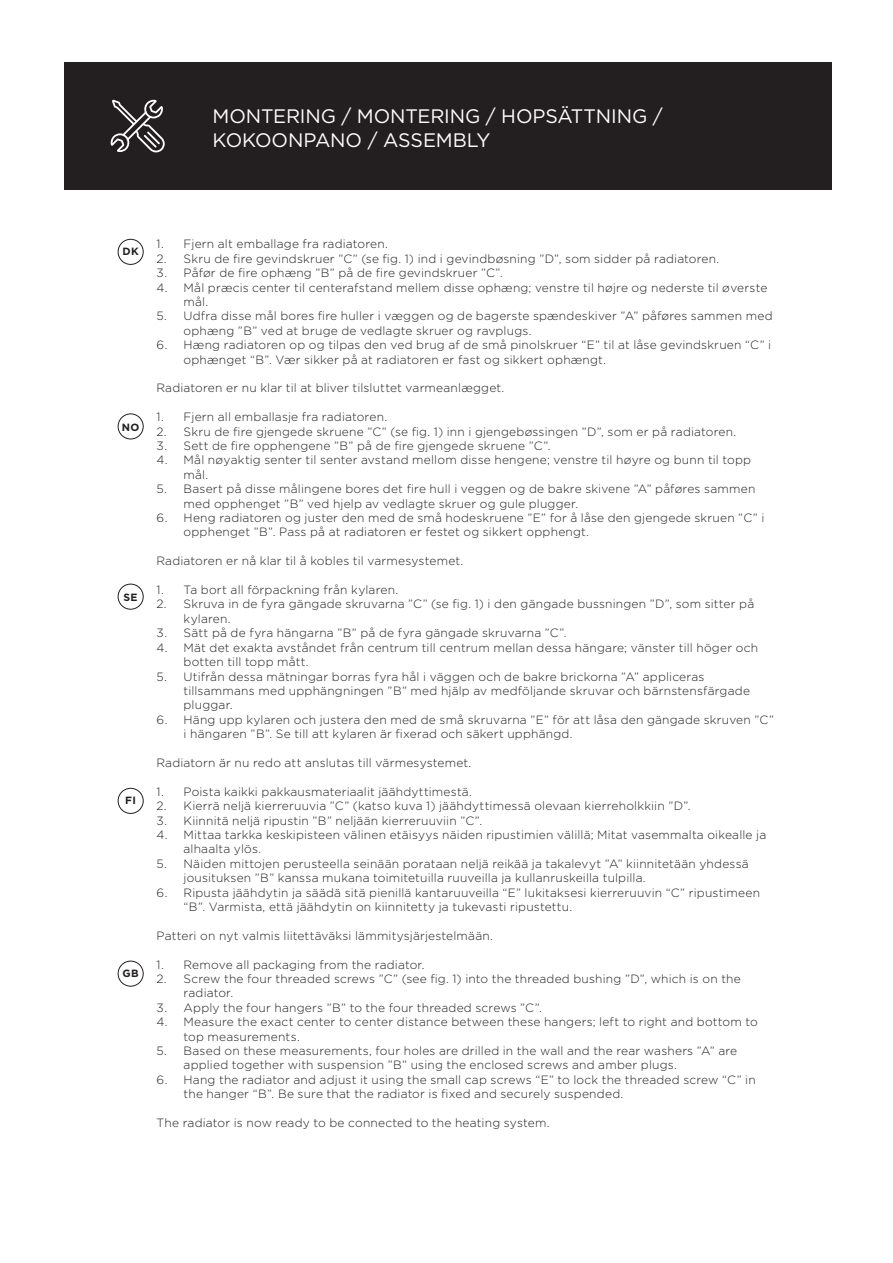
<style>
.page{position:relative;width:893px;height:1263px;background:#fff}
.page>*{position:absolute;margin:0;border:0;box-sizing:border-box;transform-origin:0 0}
.t1{font:19.5px/24px "Gotham";letter-spacing:-.005em;color:#fff}
.t2{font:300 12px/14.4px "Gotham";letter-spacing:.015em;color:#231f20}
.t3{font:700 10.5px "Gotham";letter-spacing:.03em;color:#231f20}
</style>
<div class="page">
<div style="left:64px;top:62px;width:767px;height:128px;background:#231f20"></div>
<svg style="left:110px;top:99px;width:55px;height:53px"></svg>
<div style="left:118px;top:239px;width:26px;height:26px;border:1px solid #231f20;border-radius:50%"></div>
<div style="left:118px;top:413px;width:26px;height:26px;border:1px solid #231f20;border-radius:50%"></div>
<div style="left:118px;top:584px;width:26px;height:26px;border:1px solid #231f20;border-radius:50%"></div>
<div style="left:118px;top:788px;width:26px;height:26px;border:1px solid #231f20;border-radius:50%"></div>
<div style="left:118px;top:961px;width:26px;height:26px;border:1px solid #231f20;border-radius:50%"></div>
<p class="t1" style="left:213px;top:104px;width:452px">MONTERING / MONTERING / HOPSÄTTNING /<br>KOKOONPANO / ASSEMBLY</p>
<p class="t3" style="left:123px;top:245px;width:18px">DK</p>
<p class="t3" style="left:122px;top:420px;width:19px">NO</p>
<p class="t3" style="left:124px;top:591px;width:16px">SE</p>
<p class="t3" style="left:125px;top:794px;width:12px">FI</p>
<p class="t3" style="left:123px;top:966px;width:18px">GB</p>
<p class="t2" style="left:157px;top:237px;width:233px">1. Fjern alt emballage fra radiatoren.</p>
<p class="t2" style="left:157px;top:251px;width:564px">2. Skru de fire gevindskruer ”C” (se fig. 1) ind i gevindbøsning ”D”, som sidder på radiatoren.</p>
<p class="t2" style="left:157px;top:265px;width:348px">3. Påfør de fire ophæng ”B” på de fire gevindskruer ”C”.</p>
<p class="t2" style="left:184px;top:280px;width:585px;text-indent:-27px">4. Mål præcis center til centerafstand mellem disse ophæng; venstre til højre og nederste til øverste mål.</p>
<p class="t2" style="left:184px;top:309px;width:591px;text-indent:-27px">5. Udfra disse mål bores fire huller i væggen og de bagerste spændeskiver ”A” påføres sammen med ophæng ”B” ved at bruge de vedlagte skruer og ravplugs.</p>
<p class="t2" style="left:184px;top:337px;width:589px;text-indent:-27px">6. Hæng radiatoren op og tilpas den ved brug af de små pinolskruer “E” til at låse gevindskruen “C” i ophænget “B”. Vær sikker på at radiatoren er fast og sikkert ophængt.</p>
<p class="t2" style="left:157px;top:381px;width:349px">Radiatoren er nu klar til at bliver tilsluttet varmeanlægget.</p>
<p class="t2" style="left:157px;top:409px;width:232px">1. Fjern all emballasje fra radiatoren.</p>
<p class="t2" style="left:157px;top:424px;width:581px">2. Skru de fire gjengede skruene ”C” (se fig. 1) inn i gjengebøssingen ”D”, som er på radiatoren.</p>
<p class="t2" style="left:157px;top:438px;width:396px">3. Sett de fire opphengene ”B” på de fire gjengede skruene ”C”.</p>
<p class="t2" style="left:184px;top:453px;width:569px;text-indent:-27px">4. Mål nøyaktig senter til senter avstand mellom disse hengene; venstre til høyre og bunn til topp mål.</p>
<p class="t2" style="left:184px;top:481px;width:573px;text-indent:-27px">5. Basert på disse målingene bores det fire hull i veggen og de bakre skivene ”A” påføres sammen med opphenget ”B” ved hjelp av vedlagte skruer og gule plugger.</p>
<p class="t2" style="left:184px;top:510px;width:582px;text-indent:-27px">6. Heng radiatoren og juster den med de små hodeskruene ”E” for å låse den gjengede skruen ”C” i opphenget ”B”. Pass på at radiatoren er festet og sikkert opphengt.</p>
<p class="t2" style="left:157px;top:553px;width:308px">Radiatoren er nå klar til å kobles til varmesystemet.</p>
<p class="t2" style="left:157px;top:582px;width:243px">1. Ta bort all förpackning från kylaren.</p>
<p class="t2" style="left:184px;top:597px;width:572px;text-indent:-27px">2. Skruva in de fyra gängade skruvarna ”C” (se fig. 1) i den gängade bussningen ”D”, som sitter på kylaren.</p>
<p class="t2" style="left:157px;top:625px;width:412px">3. Sätt på de fyra hängarna ”B” på de fyra gängade skruvarna ”C”.</p>
<p class="t2" style="left:184px;top:640px;width:576px;text-indent:-27px">4. Mät det exakta avståndet från centrum till centrum mellan dessa hängare; vänster till höger och botten till topp mått.</p>
<p class="t2" style="left:184px;top:669px;width:568px;text-indent:-27px">5. Utifrån dessa mätningar borras fyra hål i väggen och de bakre brickorna ”A” appliceras tillsammans med upphängningen ”B” med hjälp av medföljande skruvar och bärnstensfärgade pluggar.</p>
<p class="t2" style="left:184px;top:712px;width:592px;text-indent:-27px">6. Häng upp kylaren och justera den med de små skruvarna ”E” för att låsa den gängade skruven ”C” i hängaren ”B”. Se till att kylaren är fixerad och säkert upphängd.</p>
<p class="t2" style="left:157px;top:755px;width:316px">Radiatorn är nu redo att anslutas till värmesystemet.</p>
<p class="t2" style="left:157px;top:784px;width:317px">1. Poista kaikki pakkausmateriaalit jäähdyttimestä.</p>
<p class="t2" style="left:157px;top:798px;width:536px">2. Kierrä neljä kierreruuvia ”C” (katso kuva 1) jäähdyttimessä olevaan kierreholkkiin ”D”.</p>
<p class="t2" style="left:157px;top:813px;width:327px">3. Kiinnitä neljä ripustin ”B” neljään kierreruuviin ”C”.</p>
<p class="t2" style="left:184px;top:827px;width:584px;text-indent:-27px">4. Mittaa tarkka keskipisteen välinen etäisyys näiden ripustimien välillä; Mitat vasemmalta oikealle ja alhaalta ylös.</p>
<p class="t2" style="left:184px;top:856px;width:567px;text-indent:-27px">5. Näiden mittojen perusteella seinään porataan neljä reikää ja takalevyt ”A” kiinnitetään yhdessä jousituksen ”B” kanssa mukana toimitetuilla ruuveilla ja kullanruskeilla tulpilla.</p>
<p class="t2" style="left:184px;top:885px;width:578px;text-indent:-27px">6. Ripusta jäähdytin ja säädä sitä pienillä kantaruuveilla “E” lukitaksesi kierreruuvin “C” ripustimeen “B”. Varmista, että jäähdytin on kiinnitetty ja tukevasti ripustettu.</p>
<p class="t2" style="left:157px;top:928px;width:338px">Patteri on nyt valmis liitettäväksi lämmitysjärjestelmään.</p>
<p class="t2" style="left:157px;top:957px;width:269px">1. Remove all packaging from the radiator.</p>
<p class="t2" style="left:184px;top:971px;width:559px;text-indent:-27px">2. Screw the four threaded screws ”C” (see fig. 1) into the threaded bushing ”D”, which is on the radiator.</p>
<p class="t2" style="left:157px;top:1000px;width:387px">3. Apply the four hangers ”B” to the four threaded screws ”C”.</p>
<p class="t2" style="left:184px;top:1014px;width:576px;text-indent:-27px">4. Measure the exact center to center distance between these hangers; left to right and bottom to top measurements.</p>
<p class="t2" style="left:184px;top:1043px;width:555px;text-indent:-27px">5. Based on these measurements, four holes are drilled in the wall and the rear washers ”A” are applied together with suspension ”B” using the enclosed screws and amber plugs.</p>
<p class="t2" style="left:184px;top:1072px;width:574px;text-indent:-27px">6. Hang the radiator and adjust it using the small cap screws “E” to lock the threaded screw “C” in the hanger “B”. Be sure that the radiator is fixed and securely suspended.</p>
<p class="t2" style="left:157px;top:1115px;width:395px">The radiator is now ready to be connected to the heating system.</p>
</div>
